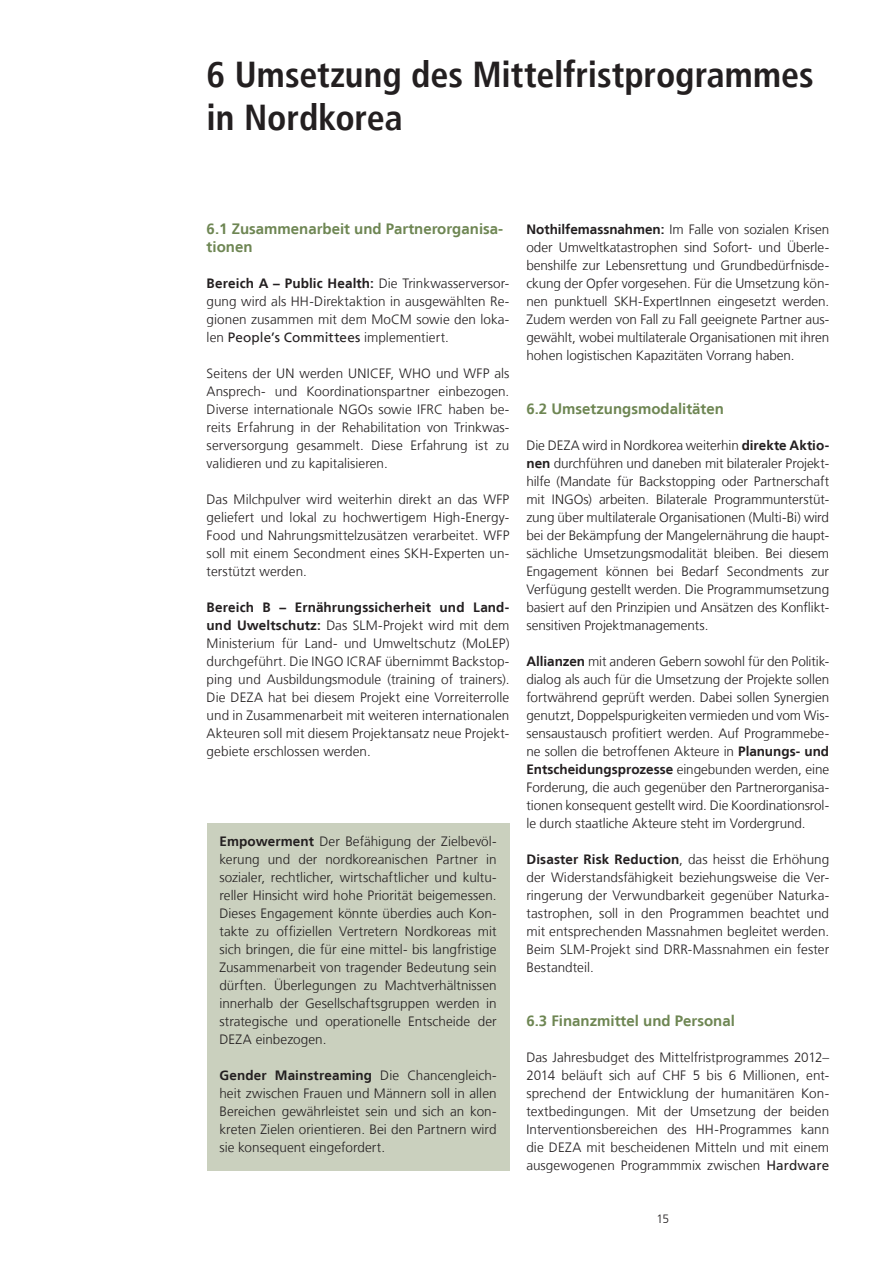
<style>
.page{position:relative;width:893px;height:1263px;background:#fff}
.page>*{position:absolute;margin:0;border:0;box-sizing:border-box;transform-origin:0 0}
._2_Kapitel_CondBold{font:700 condensed 36px/43.2px "Frutiger LT";color:#231f20}
._3_Zwischentitel_10p{font:700 15px/18px "Frutiger LT";color:#6e8653}
._4_Lauftext_9pt{font:300 13.5px/18px "Frutiger LT";color:#231f20;text-align:justify}
.t1{font:300 12px "Frutiger LT";color:#231f20}
.s1{font-weight:700}
.s2{font-weight:400}
</style>
<div class="page">
<div style="left:207px;top:823px;width:302px;height:347px;background:#cad0be"></div>
<p class="_2_Kapitel_CondBold" style="left:207px;top:53px;width:609px">6 Umsetzung des Mittelfristprogrammes in Nordkorea</p>
<p class="_3_Zwischentitel_10p" style="left:207px;top:220px;width:298px">6.1 Zusammenarbeit und Partnerorganisa&shy;tionen</p>
<p class="_4_Lauftext_9pt" style="left:207px;top:275px;width:304px"><span class="s1">Bereich A – Public Health:</span> Die Trinkwasserversor&shy;gung wird als HH-Direktaktion in ausgewählten Re&shy;gionen zusammen mit dem MoCM sowie den loka&shy;len <span class="s2">People’s Committees</span> implementiert.</p>
<p class="_4_Lauftext_9pt" style="left:207px;top:365px;width:304px">Seitens der UN werden UNICEF, WHO und WFP als Ansprech- und Koordinationspartner einbezogen.<br>Diverse internationale NGOs sowie IFRC haben be&shy;reits Erfahrung in der Rehabilitation von Trinkwas&shy;serversorgung gesammelt. Diese Erfahrung ist zu validieren und zu kapitalisieren.</p>
<p class="_4_Lauftext_9pt" style="left:207px;top:491px;width:304px">Das Milchpulver wird weiterhin direkt an das WFP geliefert und lokal zu hochwertigem High-Energy-Food und Nahrungsmittelzusätzen verarbeitet. WFP soll mit einem Secondment eines SKH-Experten un&shy;terstützt werden.</p>
<p class="_4_Lauftext_9pt" style="left:207px;top:599px;width:304px"><span class="s1">Bereich B – Ernährungssicherheit und Land&shy;und Uweltschutz:</span> Das SLM-Projekt wird mit dem Ministerium für Land- und Umweltschutz (MoLEP) durchgeführt. Die INGO ICRAF übernimmt Backstop&shy;ping und Ausbildungsmodule (training of trainers).<br>Die DEZA hat bei diesem Projekt eine Vorreiterrolle und in Zusammenarbeit mit weiteren internationalen Akteuren soll mit diesem Projektansatz neue Projekt&shy;gebiete erschlossen werden.</p>
<p class="_4_Lauftext_9pt" style="left:219px;top:833px;width:279px"><span class="s1">Empowerment</span> Der Befähigung der Zielbevöl&shy;kerung und der nordkoreanischen Partner in sozialer, rechtlicher, wirtschaftlicher und kultu&shy;reller Hinsicht wird hohe Priorität beigemessen.<br>Dieses Engagement könnte überdies auch Kon&shy;takte zu offiziellen Vertretern Nordkoreas mit sich bringen, die für eine mittel- bis langfristige Zusammenarbeit von tragender Bedeutung sein dürften. Überlegungen zu Machtverhältnissen innerhalb der Gesellschaftsgruppen werden in strategische und operationelle Entscheide der DEZA einbezogen.</p>
<p class="_4_Lauftext_9pt" style="left:219px;top:1067px;width:279px"><span class="s1">Gender Mainstreaming</span> Die Chancengleich&shy;heit zwischen Frauen und Männern soll in allen Bereichen gewährleistet sein und sich an kon&shy;kreten Zielen orientieren. Bei den Partnern wird sie konsequent eingefordert.</p>
<p class="_4_Lauftext_9pt" style="left:526px;top:221px;width:304px"><span class="s1">Nothilfemassnahmen:</span> Im Falle von sozialen Krisen oder Umweltkatastrophen sind Sofort- und Überle&shy;benshilfe zur Lebensrettung und Grundbedürfnisde&shy;ckung der Opfer vorgesehen. Für die Umsetzung kön&shy;nen punktuell SKH-ExpertInnen eingesetzt werden.<br>Zudem werden von Fall zu Fall geeignete Partner aus&shy;gewählt, wobei multilaterale Organisationen mit ihren hohen logistischen Kapazitäten Vorrang haben.</p>
<p class="_3_Zwischentitel_10p" style="left:526px;top:400px;width:199px">6.2 Umsetzungsmodalitäten</p>
<p class="_4_Lauftext_9pt" style="left:526px;top:437px;width:304px">Die DEZA wird in Nordkorea weiterhin <span class="s1">direkte Aktio&shy;nen</span> durchführen und daneben mit bilateraler Projekt&shy;hilfe (Mandate für Backstopping oder Partnerschaft mit INGOs) arbeiten. Bilaterale Programmunterstüt&shy;zung über multilaterale Organisationen (Multi-Bi) wird bei der Bekämpfung der Mangelernährung die haupt&shy;sächliche Umsetzungsmodalität bleiben. Bei diesem Engagement können bei Bedarf Secondments zur Verfügung gestellt werden. Die Programmumsetzung basiert auf den Prinzipien und Ansätzen des Konflikt&shy;sensitiven Projektmanagements.</p>
<p class="_4_Lauftext_9pt" style="left:526px;top:653px;width:304px"><span class="s1">Allianzen</span> mit anderen Gebern sowohl für den Politik&shy;dialog als auch für die Umsetzung der Projekte sollen fortwährend geprüft werden. Dabei sollen Synergien genutzt, Doppelspurigkeiten vermieden und vom Wis&shy;sensaustausch profitiert werden. Auf Programmebe&shy;ne sollen die betroffenen Akteure in <span class="s1">Planungs- und Entscheidungsprozesse</span> eingebunden werden, eine Forderung, die auch gegenüber den Partnerorganisa&shy;tionen konsequent gestellt wird. Die Koordinationsrol&shy;le durch staatliche Akteure steht im Vordergrund.</p>
<p class="_4_Lauftext_9pt" style="left:526px;top:851px;width:304px"><span class="s1">Disaster Risk Reduction</span>, das heisst die Erhöhung der Widerstandsfähigkeit beziehungsweise die Ver&shy;ringerung der Verwundbarkeit gegenüber Naturka&shy;tastrophen, soll in den Programmen beachtet und mit entsprechenden Massnahmen begleitet werden.<br>Beim SLM-Projekt sind DRR-Massnahmen ein fester Bestandteil.</p>
<p class="_3_Zwischentitel_10p" style="left:526px;top:1012px;width:210px">6.3 Finanzmittel und Personal</p>
<p class="_4_Lauftext_9pt" style="left:526px;top:1049px;width:304px">Das Jahresbudget des Mittelfristprogrammes 2012– 2014 beläuft sich auf CHF 5 bis 6 Millionen, ent&shy;sprechend der Entwicklung der humanitären Kon&shy;textbedingungen. Mit der Umsetzung der beiden Interventionsbereichen des HH-Programmes kann die DEZA mit bescheidenen Mitteln und mit einem ausgewogenen Programmmix zwischen <span class="s2">Hardware</span></p>
<p class="t1" style="left:657px;top:1212px;width:14px">15</p>
</div>
